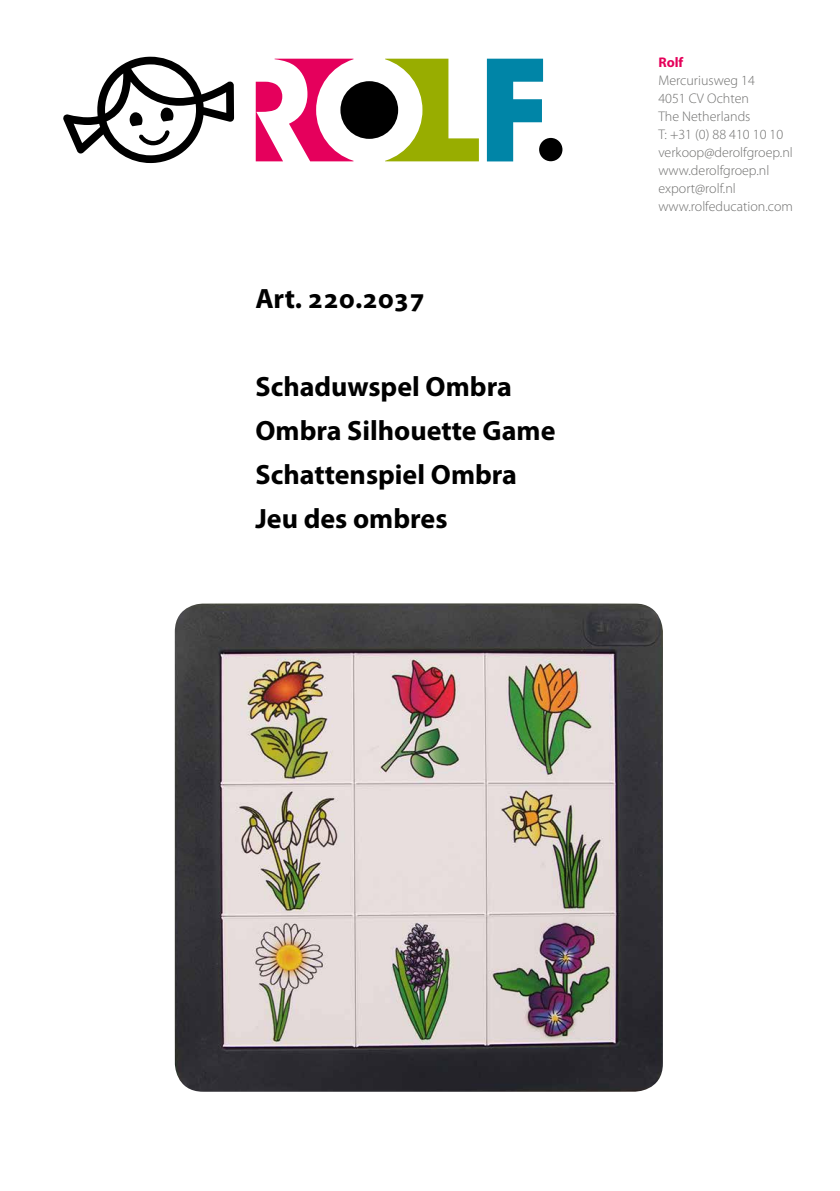
<style>
.page{position:relative;width:840px;height:1191px;background:#fff}
.page>*{position:absolute;margin:0;border:0;box-sizing:border-box;transform-origin:0 0}
.t1{font:700 28px/44px "Myriad Pro";color:#000}
.t2{font:300 14px/18px "Myriad Pro";color:#6f6f6e}
.t3{font:700 14px "Myriad Pro";color:#e5005a}
</style>
<div class="page">
<svg style="left:486px;top:59px;width:56px;height:102px"></svg>
<div style="left:539px;top:138px;width:23px;height:23px;background:#000;border-radius:50%"></div>
<div style="left:340px;top:81px;width:58px;height:58px;background:#000;border-radius:50%"></div>
<svg style="left:255px;top:59px;width:99px;height:102px"></svg>
<svg style="left:384px;top:59px;width:94px;height:102px"></svg>
<svg style="left:63px;top:57px;width:171px;height:106px"></svg>
<img style="left:175px;top:603px;width:487px;height:488px">
<h1 class="t1" style="left:255px;top:276px;width:171px">Art. 220.2037</h1>
<h1 class="t1" style="left:255px;top:364px;width:301px">Schaduwspel Ombra<br>Ombra Silhouette Game<br>Schattenspiel Ombra<br>Jeu des ombres</h1>
<p class="t3" style="left:658px;top:53px;width:27px">Rolf</p>
<p class="t2" style="left:658px;top:71px;width:136px">Mercuriusweg 14<br>4051 CV Ochten<br>The Netherlands<br>T: +31 (0) 88 410 10 10 verkoop@derolfgroep.nl www.derolfgroep.nl export@rolf.nl www.rolfeducation.com</p>
</div>
